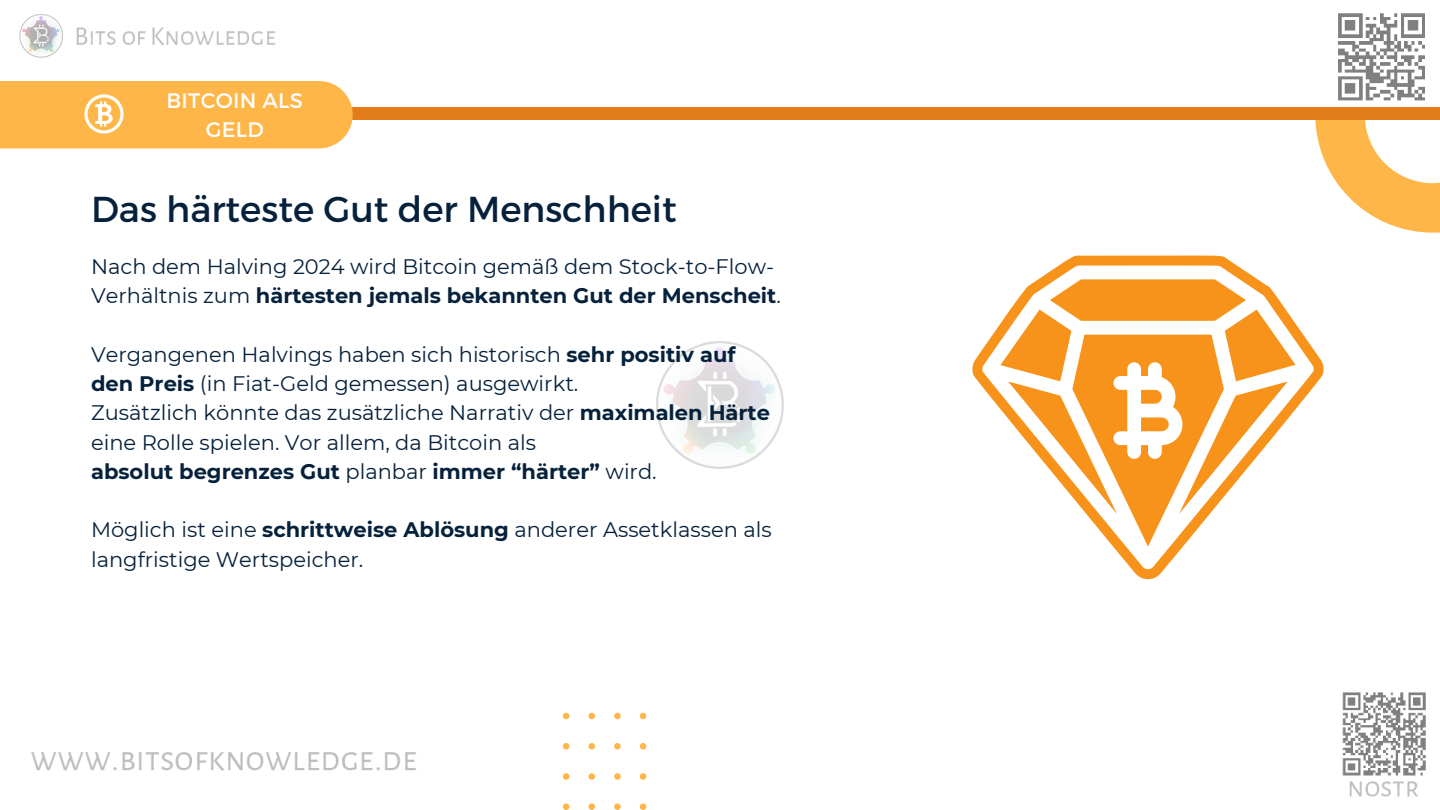
<style>
.page{position:relative;width:1440px;height:810px;background:#fff}
.page>*{position:absolute;margin:0;border:0;box-sizing:border-box;transform-origin:0 0}
.t1{font:36px "Montserrat";color:#06213c}
.t2{font:21px/29.2px "Montserrat";color:#06213c}
.t3{font:700 21px "Montserrat";color:#06213c}
.t4{font:21px/29.2px "Montserrat";letter-spacing:.015em;color:#fff;text-align:center}
.s1{font-weight:700}
.s2{font-weight:400}
</style>
<div class="page">
<img style="left:0;top:13px;width:1440px;height:795px">
<svg style="left:1315px;top:120px;width:125px;height:113px"></svg>
<div style="left:0;top:108px;width:1440px;height:12px;background:#e17b1c"></div>
<img style="left:656px;top:341px;width:128px;height:128px">
<div style="left:0;top:81px;width:319px;height:67px;background:#ffb648"></div>
<svg style="left:563px;top:713px;width:83px;height:97px"></svg>
<svg style="left:972px;top:256px;width:352px;height:323px"></svg>
<svg style="left:1000px;top:279px;width:296px;height:268px"></svg>
<svg style="left:84px;top:94px;width:39px;height:39px"></svg>
<p class="t4" style="left:167px;top:85px;width:138px">BITCOIN ALS<br>GELD</p>
<p class="t1" style="left:91px;top:186px;width:587px">Das härteste Gut der Menschheit</p>
<p class="t2" style="left:91px;top:252px;width:691px">Nach dem Halving 2024 wird Bitcoin gemäß dem Stock-to-Flow-<br>Verhältnis zum <span class="s1">härtesten jemals bekannten Gut der Menscheit</span>.</p>
<p class="t2" style="left:91px;top:340px;width:646px">Vergangenen Halvings haben sich historisch <span class="s1">sehr positiv auf den Preis</span> (in Fiat-Geld gemessen) ausgewirkt.</p>
<h2 class="t2" style="left:91px;top:398px;width:680px">Zusätzlich könnte das zusätzliche Narrativ der <span class="s1">maximalen Härte </span>eine Rolle spielen. Vor allem, da Bitcoin als</h2>
<h1 class="t3" style="left:91px;top:459px;width:567px">absolut begrenzes Gut <span class="s2">planbar</span> immer “härter” <span class="s2">wird.</span></h1>
<p class="t2" style="left:91px;top:515px;width:682px">Möglich ist eine <span class="s1">schrittweise Ablösung</span> anderer Assetklassen als langfristige Wertspeicher.</p>
</div>
